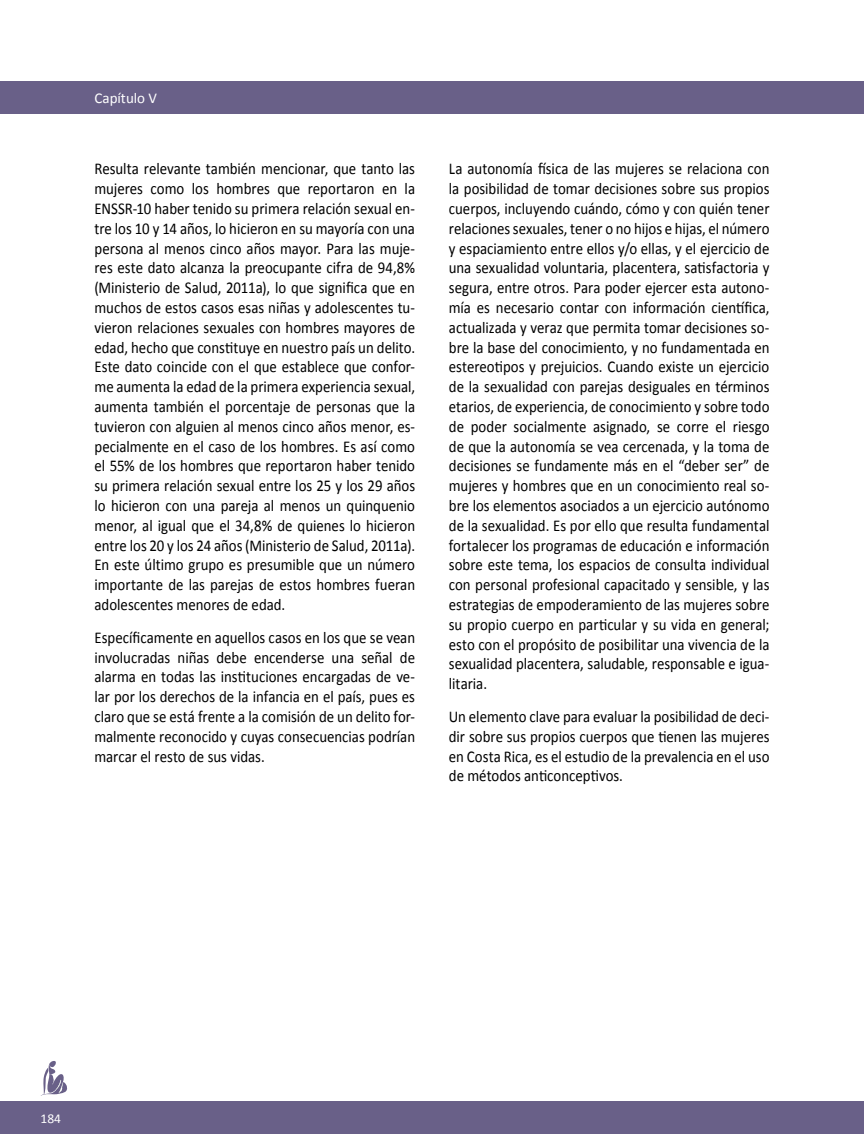
<style>
.page{position:relative;width:864px;height:1134px;background:#fff}
.page>*{position:absolute;margin:0;border:0;box-sizing:border-box;transform-origin:0 0}
.t1{font:16.5px/19.8px "Calibri";color:#000;text-align:justify;scale:.9 1}
.t2{font:15px "Calibri";color:#fff}
.t3{font:13.5px "Calibri";color:#fff}
</style>
<div class="page">
<div style="left:0;top:81px;width:864px;height:33px;background:#696088"></div>
<div style="left:0;top:1101px;width:864px;height:33px;background:#696088"></div>
<svg style="left:41px;top:1061px;width:27px;height:35px"></svg>
<p class="t2" style="left:94px;top:88px;width:64px">Capítulo V</p>
<p class="t1" style="left:94px;top:159px;width:358px">Resulta relevante también mencionar, que tanto las mujeres como los hombres que reportaron en la ENSSR-10 haber tenido su primera relación sexual en&shy;tre los 10 y 14 años, lo hicieron en su mayoría con una persona al menos cinco años mayor. Para las muje&shy;res este dato alcanza la preocupante cifra de 94,8% (Ministerio de Salud, 2011a), lo que significa que en muchos de estos casos esas niñas y adolescentes tu&shy;vieron relaciones sexuales con hombres mayores de edad, hecho que constituye en nuestro país un delito.<br>Este dato coincide con el que establece que confor&shy;me aumenta la edad de la primera experiencia sexual, aumenta también el porcentaje de personas que la tuvieron con alguien al menos cinco años menor, es&shy;pecialmente en el caso de los hombres. Es así como el 55% de los hombres que reportaron haber tenido su primera relación sexual entre los 25 y los 29 años lo hicieron con una pareja al menos un quinquenio menor, al igual que el 34,8% de quienes lo hicieron entre los 20 y los 24 años (Ministerio de Salud, 2011a).<br>En este último grupo es presumible que un número importante de las parejas de estos hombres fueran adolescentes menores de edad.</p>
<p class="t1" style="left:94px;top:627px;width:358px">Específicamente en aquellos casos en los que se vean involucradas niñas debe encenderse una señal de alarma en todas las instituciones encargadas de ve&shy;lar por los derechos de la infancia en el país, pues es claro que se está frente a la comisión de un delito for&shy;malmente reconocido y cuyas consecuencias podrían marcar el resto de sus vidas.</p>
<p class="t1" style="left:449px;top:159px;width:358px">La autonomía física de las mujeres se relaciona con la posibilidad de tomar decisiones sobre sus propios cuerpos, incluyendo cuándo, cómo y con quién tener relaciones sexuales, tener o no hijos e hijas, el número y espaciamiento entre ellos y/o ellas, y el ejercicio de una sexualidad voluntaria, placentera, satisfactoria y segura, entre otros. Para poder ejercer esta autono&shy;mía es necesario contar con información científica, actualizada y veraz que permita tomar decisiones so&shy;bre la base del conocimiento, y no fundamentada en estereotipos y prejuicios. Cuando existe un ejercicio de la sexualidad con parejas desiguales en términos etarios, de experiencia, de conocimiento y sobre todo de poder socialmente asignado, se corre el riesgo de que la autonomía se vea cercenada, y la toma de decisiones se fundamente más en el “deber ser” de mujeres y hombres que en un conocimiento real so&shy;bre los elementos asociados a un ejercicio autónomo de la sexualidad. Es por ello que resulta fundamental fortalecer los programas de educación e información sobre este tema, los espacios de consulta individual con personal profesional capacitado y sensible, y las estrategias de empoderamiento de las mujeres sobre su propio cuerpo en particular y su vida en general; esto con el propósito de posibilitar una vivencia de la sexualidad placentera, saludable, responsable e igua&shy;litaria.</p>
<p class="t1" style="left:449px;top:707px;width:358px">Un elemento clave para evaluar la posibilidad de deci&shy;dir sobre sus propios cuerpos que tienen las mujeres en Costa Rica, es el estudio de la prevalencia en el uso de métodos anticonceptivos.</p>
<p class="t3" style="left:41px;top:1110px;width:22px">184</p>
</div>
